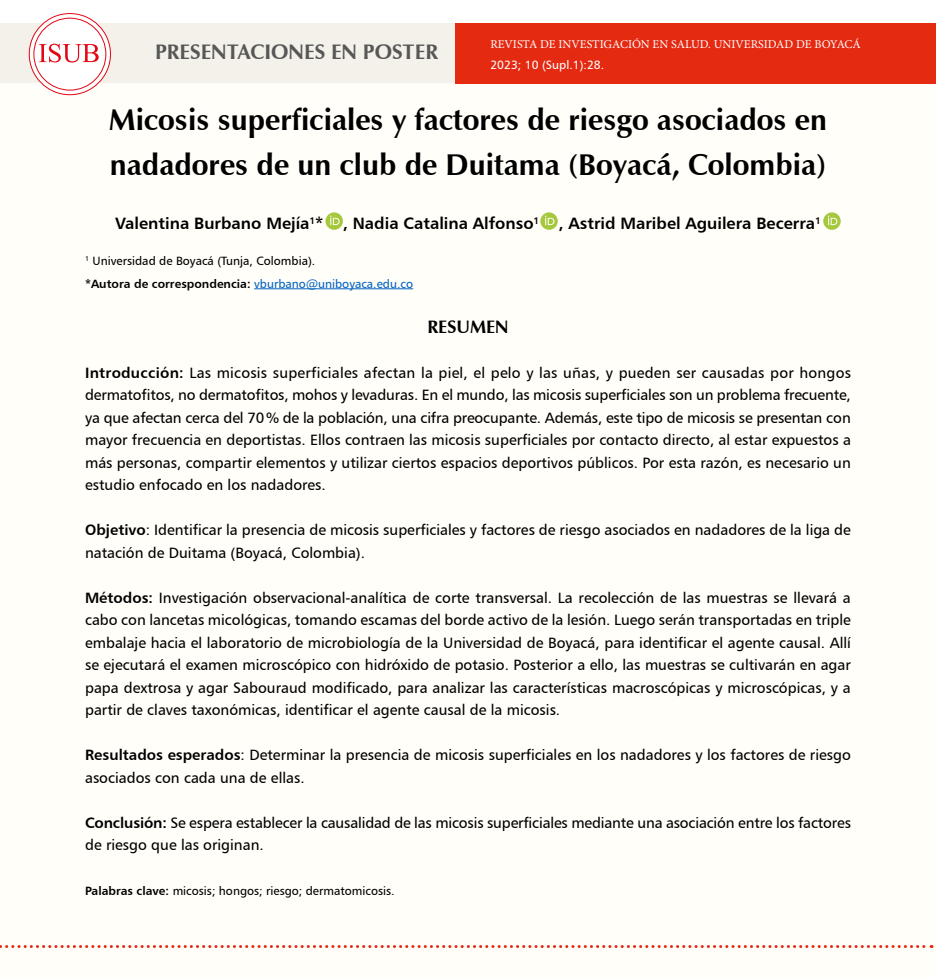
<style>
.page{position:relative;width:936px;height:978px;background:#fff}
.page>*{position:absolute;margin:0;border:0;box-sizing:border-box;transform-origin:0 0}
.t1{font:700 30px/45px "Zapf Humanist 601 BT";color:#000}
.t2{font:700 21px "Zapf Humanist 601 BT";color:#575756}
.t3{font:700 18px "Zapf Humanist 601 BT";color:#000}
.t4{font:16.5px "Humanist 777 BT Bold B";color:#000}
.t5{font:15px/22.5px "Humanist 777 BT Roman B";color:#000}
.t6{font:12px "Humanist 777 BT Roman B";color:#000}
.t7{font:12px "Humanist 777 BT Bold B";color:#000}
.t8{font:12px "Minion Pro";color:#fff}
.t9{font:12px "Humanist 777 BT Roman B";color:#fff}
.s1{font-family:"Humanist 777 BT Roman B";color:#0563c1}
.s2{font-family:"Humanist 777 BT Bold B"}
</style>
<div class="page">
<div style="left:0;top:67px;width:935px;height:911px;background:#fffef8"></div>
<div style="left:455px;top:24px;width:480px;height:60px;background:#e52a12"></div>
<div style="left:0;top:24px;width:455px;height:59px;background:#f3f1e9"></div>
<svg style="left:29px;top:13px;width:82px;height:82px"></svg>
<svg style="left:0;top:945px;width:932px;height:3px"></svg>
<hr style="left:254px;top:288px;width:159px;height:1px;background:#0563c1">
<svg style="left:325px;top:212px;width:18px;height:18px"></svg>
<svg style="left:540px;top:212px;width:17px;height:18px"></svg>
<svg style="left:823px;top:212px;width:17px;height:18px"></svg>
<h2 class="t2" style="left:155px;top:39px;width:284px">PRESENTACIONES EN POSTER</h2>
<p class="t8" style="left:490px;top:37px;width:372px">REVISTA DE INVESTIGACIÓN EN SALUD. UNIVERSIDAD DE BOYACÁ</p>
<p class="t9" style="left:490px;top:58px;width:115px">2023; 10 (Supl.1):28.</p>
<h1 class="t1" style="left:109px;top:97px;width:719px">Micosis superficiales y factores de riesgo asociados en nadadores de un club de Duitama (Boyacá, Colombia)</h1>
<p class="t4" style="left:115px;top:213px;width:707px">Valentina Burbano Mejía<sup>1</sup>* , Nadia Catalina Alfonso<sup>1</sup> , Astrid Maribel Aguilera Becerra<sup>1</sup></p>
<p class="t6" style="left:85px;top:253px;width:232px"><sup>1</sup> Universidad de Boyacá (Tunja, Colombia).</p>
<p class="t7" style="left:85px;top:276px;width:329px">*Autora de correspondencia: <span class="s1">vburbano@uniboyaca.edu.co</span></p>
<p class="t3" style="left:427px;top:315px;width:83px">RESUMEN</p>
<p class="t5" style="left:85px;top:361px;width:767px;text-align:justify"><span class="s2">Introducción:</span> Las micosis superficiales afectan la piel, el pelo y las uñas, y pueden ser causadas por hongos dermatofitos, no dermatofitos, mohos y levaduras. En el mundo, las micosis superficiales son un problema frecuente, ya que afectan cerca del 70% de la población, una cifra preocupante. Además, este tipo de micosis se presentan con mayor frecuencia en deportistas. Ellos contraen las micosis superficiales por contacto directo, al estar expuestos a más personas, compartir elementos y utilizar ciertos espacios deportivos públicos. Por esta razón, es necesario un estudio enfocado en los nadadores.</p>
<p class="t5" style="left:85px;top:518px;width:767px"><span class="s2">Objetivo</span>: Identificar la presencia de micosis superficiales y factores de riesgo asociados en nadadores de la liga de natación de Duitama (Boyacá, Colombia).</p>
<p class="t5" style="left:85px;top:586px;width:767px;text-align:justify"><span class="s2">Métodos:</span> Investigación observacional-analítica de corte transversal. La recolección de las muestras se llevará a cabo con lancetas micológicas, tomando escamas del borde activo de la lesión. Luego serán transportadas en triple embalaje hacia el laboratorio de microbiología de la Universidad de Boyacá, para identificar el agente causal. Allí se ejecutará el examen microscópico con hidróxido de potasio. Posterior a ello, las muestras se cultivarán en agar papa dextrosa y agar Sabouraud modificado, para analizar las características macroscópicas y microscópicas, y a partir de claves taxonómicas, identificar el agente causal de la micosis.</p>
<p class="t5" style="left:85px;top:743px;width:767px"><span class="s2">Resultados esperados</span>: Determinar la presencia de micosis superficiales en los nadadores y los factores de riesgo asociados con cada una de ellas.</p>
<p class="t5" style="left:85px;top:811px;width:767px"><span class="s2">Conclusión:</span> Se espera establecer la causalidad de las micosis superficiales mediante una asociación entre los factores de riesgo que las originan.</p>
<p class="t6" style="left:85px;top:883px;width:311px"><span class="s2">Palabras clave:</span> micosis; hongos; riesgo; dermatomicosis.</p>
</div>
